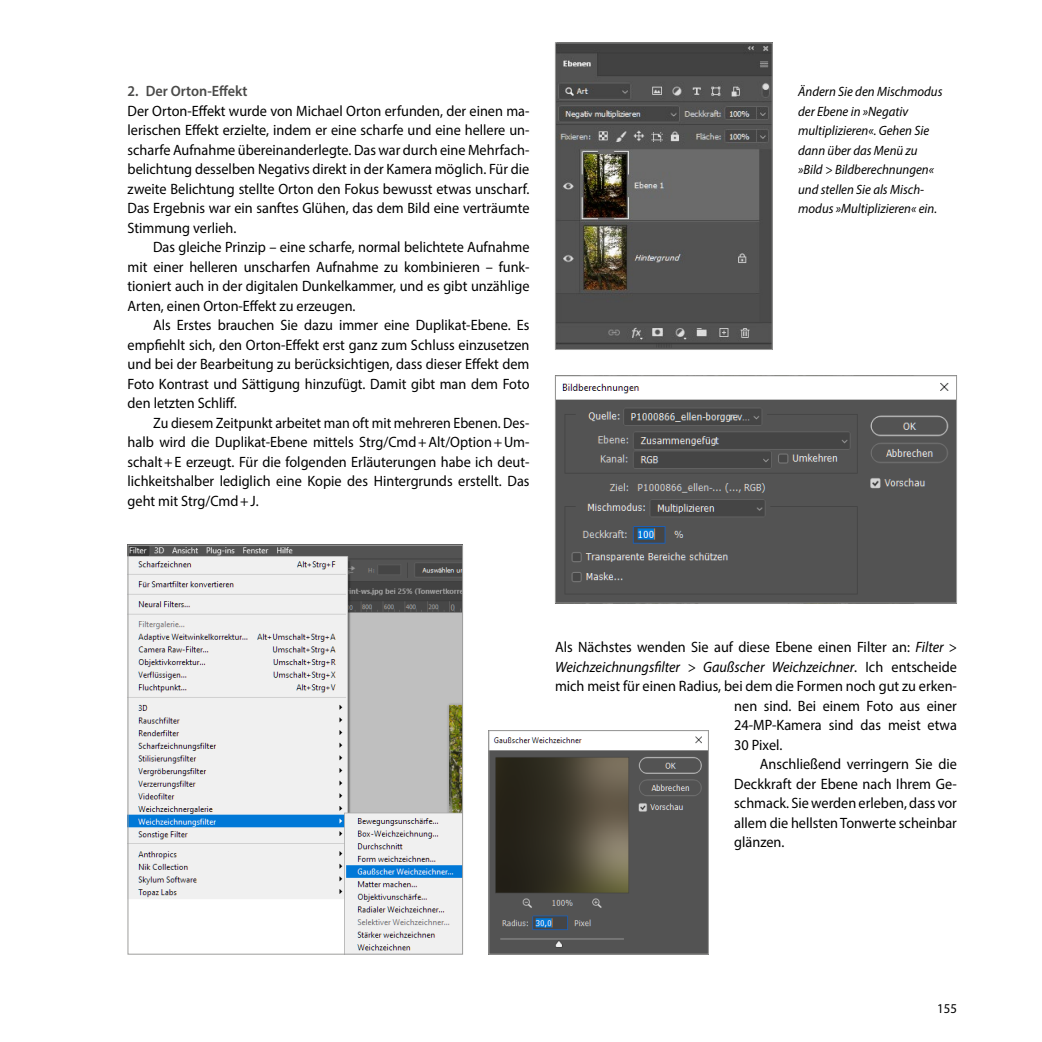
<style>
.page{position:relative;width:1042px;height:1042px;background:#fff}
.page>*{position:absolute;margin:0;border:0;box-sizing:border-box;transform-origin:0 0}
.Haupttext_Folge{font:15px/19.5px "Myriad Pro";color:#000;text-align:justify;scale:.95 1}
.Haupttext_Anf{font:15px/19.5px "Myriad Pro";color:#000;text-align:justify;scale:.95 1}
.Haupttext_Folge-2{font:15px/19.5px "Myriad Pro";color:#000;text-align:justify;scale:.93 1}
.Haupttext_Anf-2{font:italic 15px "Myriad Pro";color:#000;scale:.95 1}
.Heading_4{font:600 15px "Myriad Pro";color:#4a4a49;scale:.95 1}
.BU_linksbündig_Grund{font:italic 13.5px/19.5px "Myriad Pro";color:#000;scale:.95 1}
.t1{font:13.5px "Myriad Pro";color:#000;scale:.95 1}
.s1{font-style:italic}
.s2{font-style:normal}
</style>
<div class="page">
<img style="left:557px;top:45px;width:213px;height:303px">
<div style="left:555px;top:43px;width:217px;height:307px;border:1px solid #9d9d9c"></div>
<img style="left:557px;top:383px;width:398px;height:218px">
<div style="left:555px;top:375px;width:402px;height:228px;border:1px solid #9d9d9c"></div>
<img style="left:130px;top:547px;width:331px;height:405px">
<div style="left:128px;top:545px;width:335px;height:409px;border:1px solid #9d9d9c"></div>
<img style="left:490px;top:736px;width:217px;height:216px">
<div style="left:488px;top:730px;width:221px;height:224px;border:1px solid #9d9d9c"></div>
<p class="Heading_4" style="left:128px;top:82px;width:128px">2. Der Orton-Effekt</p>
<p class="Haupttext_Anf" style="left:128px;top:101px;width:424px">Der Orton-Effekt wurde von Michael Orton erfunden, der einen ma&shy;lerischen Effekt erzielte, indem er eine scharfe und eine hellere un&shy;scharfe Aufnahme übereinanderlegte. Das war durch eine Mehrfach&shy;belichtung desselben Negativs direkt in der Kamera möglich. Für die zweite Belichtung stellte Orton den Fokus bewusst etwas unscharf.<br>Das Ergebnis war ein sanftes Glühen, das dem Bild eine verträumte Stimmung verlieh.</p>
<p class="Haupttext_Folge" style="left:128px;top:237px;width:424px;text-indent:26px">Das gleiche Prinzip – eine scharfe, normal belichtete Aufnahme mit einer helleren unscharfen Aufnahme zu kombinieren – funk&shy;tioniert auch in der digitalen Dunkelkammer, und es gibt unzählige Arten, einen Orton-Effekt zu erzeugen.</p>
<p class="Haupttext_Folge" style="left:128px;top:315px;width:424px;text-indent:26px">Als Erstes brauchen Sie dazu immer eine Duplikat-Ebene. Es empfiehlt sich, den Orton-Effekt erst ganz zum Schluss einzusetzen und bei der Bearbeitung zu berücksichtigen, dass dieser Effekt dem Foto Kontrast und Sättigung hinzufügt. Damit gibt man dem Foto den letzten Schliff.</p>
<p class="Haupttext_Folge-2" style="left:128px;top:413px;width:434px;text-indent:26px">Zu diesem Zeitpunkt arbeitet man oft mit mehreren Ebenen. Des&shy;halb wird die Duplikat-Ebene mittels Strg/Cmd+Alt/Option+Um&shy;schalt+E erzeugt. Für die folgenden Erläuterungen habe ich deut&shy;lichkeitshalber lediglich eine Kopie des Hintergrunds erstellt. Das geht mit Strg/Cmd+J.</p>
<p class="BU_linksbündig_Grund" style="left:798px;top:82px;width:153px">Ändern Sie den Mischmodus der Ebene in »Negativ multiplizieren«. Gehen Sie dann über das Menü zu »Bild &gt; Bildberechnungen« und stellen Sie als Misch&shy;modus »Multiplizieren« ein.</p>
<p class="Haupttext_Anf" style="left:555px;top:637px;width:424px">Als Nächstes wenden Sie auf diese Ebene einen Filter an: <span class="s1">Filter &gt;</span></p>
<p class="Haupttext_Anf-2" style="left:555px;top:657px;width:424px">Weichzeichnungsfilter &gt; Gaußscher Weichzeichner<span class="s2">. Ich entscheide</span></p>
<p class="Haupttext_Anf" style="left:555px;top:676px;width:424px">mich meist für einen Radius, bei dem die Formen noch gut zu erken-</p>
<p class="Haupttext_Anf" style="left:734px;top:696px;width:236px">nen sind. Bei einem Foto aus einer</p>
<p class="Haupttext_Anf" style="left:734px;top:715px;width:236px">24-MP-Kamera sind das meist etwa</p>
<p class="Haupttext_Anf" style="left:734px;top:735px;width:52px">30 Pixel.</p>
<p class="Haupttext_Folge" style="left:734px;top:754px;width:236px;text-indent:26px">Anschließend verringern Sie die Deckkraft der Ebene nach Ihrem Ge&shy;schmack. Sie werden erleben, dass vor allem die hellsten Tonwerte scheinbar glänzen.</p>
<p class="t1" style="left:937px;top:1000px;width:22px">155</p>
</div>
